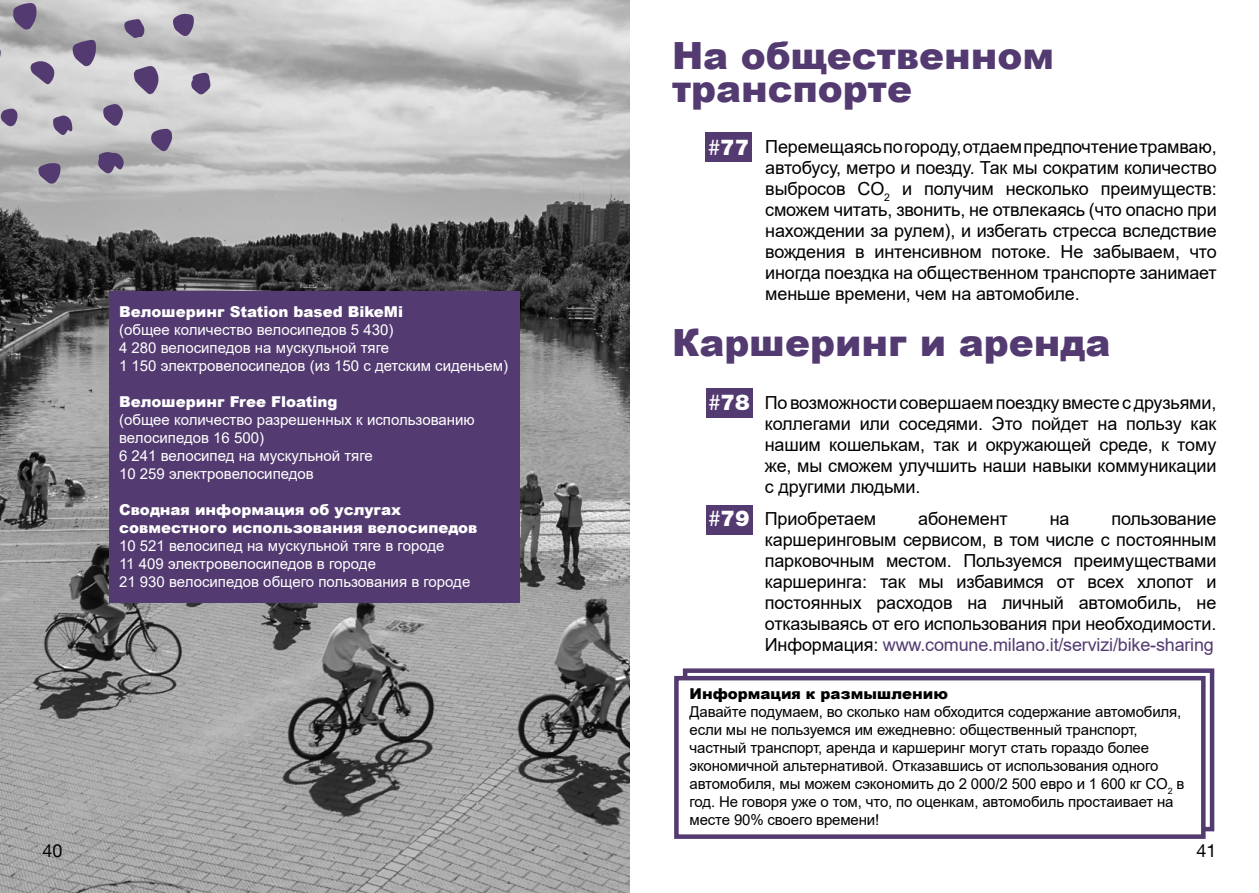
<style>
.page{position:relative;width:1259px;height:893px;background:#fff}
.page>*{position:absolute;margin:0;border:0;box-sizing:border-box;transform-origin:0 0}
.t1{font:900 37.5px/33px "Arial";color:#533a71}
.t2{font:900 21.9px "Helvetica Neue LT Std";color:#fff}
.t3{font:18px/21px "Arial";letter-spacing:-.01em;color:#000;text-align:justify}
.t4{font:18px "Helvetica Neue LT Std";color:#000}
.t5{font:15px/18px "Arial";letter-spacing:-.01em;color:#000}
.t6{font:15px/18px "Arial";color:#fff}
.t7{font:900 15px/18px "Arial";color:#fff}
.t8{font:900 15px "Arial";color:#000}
.s1{font-weight:400}
.s2{color:#533a71}
</style>
<div class="page">
<img style="left:0;top:0;width:629px;height:893px">
<svg style="left:134px;top:65px;width:25px;height:30px"></svg>
<svg style="left:13px;top:3px;width:24px;height:27px"></svg>
<svg style="left:72px;top:39px;width:24px;height:28px"></svg>
<svg style="left:97px;top:151px;width:27px;height:23px"></svg>
<svg style="left:31px;top:60px;width:24px;height:25px"></svg>
<svg style="left:173px;top:13px;width:22px;height:24px"></svg>
<svg style="left:150px;top:129px;width:22px;height:23px"></svg>
<svg style="left:38px;top:162px;width:23px;height:22px"></svg>
<svg style="left:191px;top:73px;width:20px;height:22px"></svg>
<svg style="left:103px;top:103px;width:20px;height:24px"></svg>
<svg style="left:0;top:47px;width:1px;height:20px"></svg>
<svg style="left:124px;top:19px;width:21px;height:19px"></svg>
<svg style="left:53px;top:114px;width:19px;height:22px"></svg>
<svg style="left:0;top:109px;width:18px;height:18px"></svg>
<div style="left:109px;top:290px;width:411px;height:312px;background:#533a71"></div>
<div style="left:706px;top:505px;width:46px;height:30px;background:#533a71"></div>
<div style="left:706px;top:388px;width:46px;height:30px;background:#533a71"></div>
<div style="left:705px;top:132px;width:47px;height:30px;background:#533a71"></div>
<div style="left:683px;top:668px;width:531px;height:163px;background:#fff;border:4px solid #533a71"></div>
<div style="left:674px;top:676px;width:531px;height:163px;background:#fff;border:4px solid #533a71"></div>
<p class="t7" style="left:119px;top:302px;width:285px">Велошеринг Station based BikeMi</p>
<p class="t6" style="left:119px;top:320px;width:390px">(общее количество велосипедов 5 430)<br>4 280 велосипедов на мускульной тяге<br>1 150 электровелосипедов (из 150 с детским сиденьем)</p>
<p class="t7" style="left:119px;top:392px;width:220px">Велошеринг Free Floating</p>
<p class="t6" style="left:119px;top:410px;width:357px">(общее количество разрешенных к использованию велосипедов 16 500)<br>6 241 велосипед на мускульной тяге<br>10 259 электровелосипедов</p>
<p class="t7" style="left:119px;top:500px;width:360px">Сводная информация об услугах совместного использования велосипедов</p>
<p class="t6" style="left:119px;top:536px;width:353px">10 521 велосипед на мускульной тяге в городе<br>11 409 электровелосипедов в городе<br>21 930 велосипедов общего пользования в городе</p>
<h1 class="t1" style="left:672px;top:38px;width:384px">На общественном транспорте</h1>
<p class="t2" style="left:708px;top:134px;width:43px"><span class="s1">#</span>77</p>
<p class="t3" style="left:765px;top:136px;width:453px">Перемещаясь по городу, отдаем предпочтение трамваю, автобусу, метро и поезду. Так мы сократим количество выбросов CO<sub>2</sub> и получим несколько преимуществ: сможем читать, звонить, не отвлекаясь (что опасно при нахождении за рулем), и избегать стресса вследствие вождения в интенсивном потоке. Не забываем, что иногда поездка на общественном транспорте занимает меньше времени, чем на автомобиле.</p>
<h1 class="t1" style="left:672px;top:325px;width:440px">Каршеринг и аренда</h1>
<p class="t2" style="left:708px;top:389px;width:43px"><span class="s1">#</span>78</p>
<p class="t2" style="left:708px;top:505px;width:43px"><span class="s1">#</span>79</p>
<p class="t3" style="left:765px;top:392px;width:453px">По возможности совершаем поездку вместе с друзьями, коллегами или соседями. Это пойдет на пользу как нашим кошелькам, так и окружающей среде, к тому же, мы сможем улучшить наши навыки коммуникации с другими людьми.</p>
<p class="t3" style="left:765px;top:508px;width:113px">Приобретаем</p>
<p class="t3" style="left:918px;top:508px;width:91px">абонемент</p>
<p class="t3" style="left:1049px;top:508px;width:21px">на</p>
<p class="t3" style="left:765px;top:508px;width:453px;text-indent:347px">пользование каршеринговым сервисом, в том числе с постоянным парковочным местом. Пользуемся преимуществами каршеринга: так мы избавимся от всех хлопот и постоянных расходов на личный автомобиль, не отказываясь от его использования при необходимости.<br>Информация: <span class="s2">www.comune.milano.it/servizi/bike-sharing</span></p>
<p class="t8" style="left:689px;top:683px;width:260px">Информация к размышлению</p>
<p class="t5" style="left:689px;top:703px;width:496px">Давайте подумаем, во сколько нам обходится содержание автомобиля, если мы не пользуемся им ежедневно: общественный транспорт, частный транспорт, аренда и каршеринг могут стать гораздо более экономичной альтернативой. Отказавшись от использования одного автомобиля, мы можем сэкономить до 2 000/2 500 евро и 1 600 кг CO<sub>2</sub> в год. Не говоря уже о том, что, по оценкам, автомобиль простаивает на месте 90% своего времени!</p>
<p class="t4" style="left:43px;top:840px;width:22px">40</p>
<p class="t4" style="left:1196px;top:840px;width:22px">41</p>
</div>
